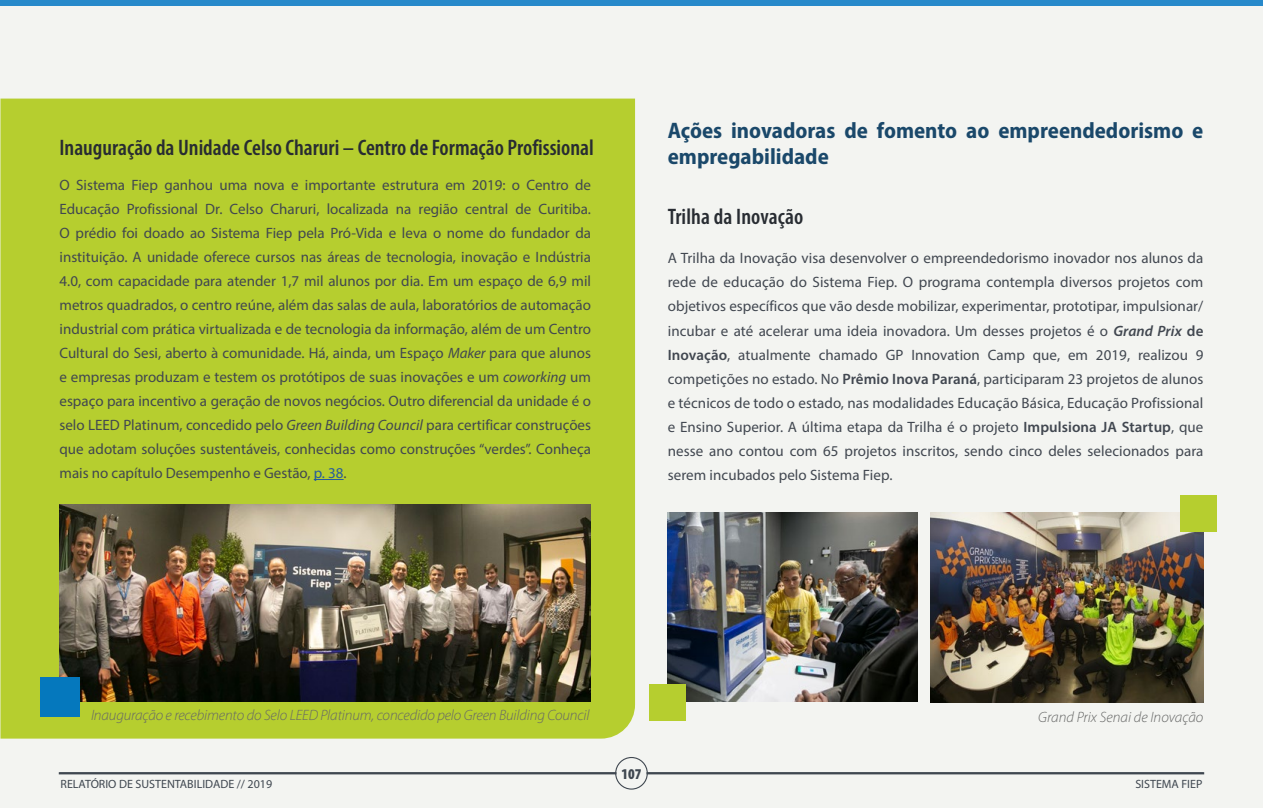
<style>
.page{position:relative;width:1263px;height:808px;background:#f3f4f1}
.page>*{position:absolute;margin:0;border:0;box-sizing:border-box;transform-origin:0 0}
.t1{font:600 condensed 22.5px "Myriad Pro";color:#282c32}
.t2{font:700 semi-condensed 22.5px/25.5px "Myriad Pro";color:#1a486a}
.t3{font:15px/24px "Myriad Pro";color:#414750;text-align:justify}
.t4{font:italic 300 15px "Myriad Pro";letter-spacing:-.01em;color:#666766}
.t5{font:900 condensed 15px "Myriad Pro";color:#3f4750}
.t6{font:12px "Myriad Pro";color:#3f4750}
.s1{font-style:italic}
.s2{color:#275b9b}
.s3{font-weight:600;font-style:italic}
.s4{font-weight:600}
</style>
<div class="page">
<svg style="left:58px;top:757px;width:1147px;height:33px"></svg>
<div style="left:0;top:0;width:1263px;height:6px;background:#2789ca"></div>
<div style="left:0;top:99px;width:635px;height:639px;background:#b6ce2f"></div>
<hr style="left:314px;top:479px;width:30px;height:1px;background:#275b9b">
<img style="left:668px;top:513px;width:249px;height:189px">
<img style="left:930px;top:513px;width:273px;height:189px">
<div style="left:1180px;top:495px;width:37px;height:36px;background:#b6ce2f"></div>
<div style="left:649px;top:684px;width:37px;height:36px;background:#b6ce2f"></div>
<img style="left:60px;top:505px;width:530px;height:196px">
<div style="left:40px;top:677px;width:40px;height:40px;background:#0578bd"></div>
<h1 class="t1" style="left:60px;top:134px;width:536px">Inauguração da Unidade Celso Charuri – Centro de Formação Profissional</h1>
<p class="t3" style="left:60px;top:173px;width:533px">O Sistema Fiep ganhou uma nova e importante estrutura em 2019: o Centro de Educação Profissional Dr. Celso Charuri, localizada na região central de Curitiba.<br>O prédio foi doado ao Sistema Fiep pela Pró-Vida e leva o nome do fundador da instituição. A unidade oferece cursos nas áreas de tecnologia, inovação e Indústria 4.0, com capacidade para atender 1,7 mil alunos por dia. Em um espaço de 6,9 mil metros quadrados, o centro reúne, além das salas de aula, laboratórios de automação industrial com prática virtualizada e de tecnologia da informação, além de um Centro Cultural do Sesi, aberto à comunidade. Há, ainda, um Espaço <span class="s1">Maker</span> para que alunos e empresas produzam e testem os protótipos de suas inovações e um <span class="s1">coworking</span> um espaço para incentivo a geração de novos negócios. Outro diferencial da unidade é o selo LEED Platinum, concedido pelo <span class="s1">Green Building Council</span> para certificar construções que adotam soluções sustentáveis, conhecidas como construções “verdes”. Conheça mais no capítulo Desempenho e Gestão, <span class="s2">p. 38</span>.</p>
<h1 class="t2" style="left:668px;top:117px;width:537px">Ações inovadoras de fomento ao empreendedorismo e empregabilidade</h1>
<h1 class="t1" style="left:668px;top:203px;width:137px">Trilha da Inovação</h1>
<p class="t3" style="left:668px;top:246px;width:537px">A Trilha da Inovação visa desenvolver o empreendedorismo inovador nos alunos da rede de educação do Sistema Fiep. O programa contempla diversos projetos com objetivos específicos que vão desde mobilizar, experimentar, prototipar, impulsionar/ incubar e até acelerar uma ideia inovadora. Um desses projetos é o <span class="s3">Grand Prix</span> <span class="s4">de Inovação</span>, atualmente chamado GP Innovation Camp que, em 2019, realizou 9 competições no estado. No <span class="s4">Prêmio Inova Paraná</span>, participaram 23 projetos de alunos e técnicos de todo o estado, nas modalidades Educação Básica, Educação Profissional e Ensino Superior. A última etapa da Trilha é o projeto <span class="s4">Impulsiona JA Startup</span>, que nesse ano contou com 65 projetos inscritos, sendo cinco deles selecionados para serem incubados pelo Sistema Fiep.</p>
<p class="t4" style="left:91px;top:706px;width:500px">Inauguração e recebimento do Selo LEED Platinum, concedido pelo Green Building Council</p>
<p class="t4" style="left:1038px;top:708px;width:167px">Grand Prix Senai de Inovação</p>
<p class="t5" style="left:622px;top:764px;width:21px">107</p>
<p class="t6" style="left:61px;top:776px;width:213px">RELATÓRIO DE SUSTENTABILIDADE // 2019</p>
<p class="t6" style="left:1135px;top:776px;width:68px">SISTEMA FIEP</p>
</div>
